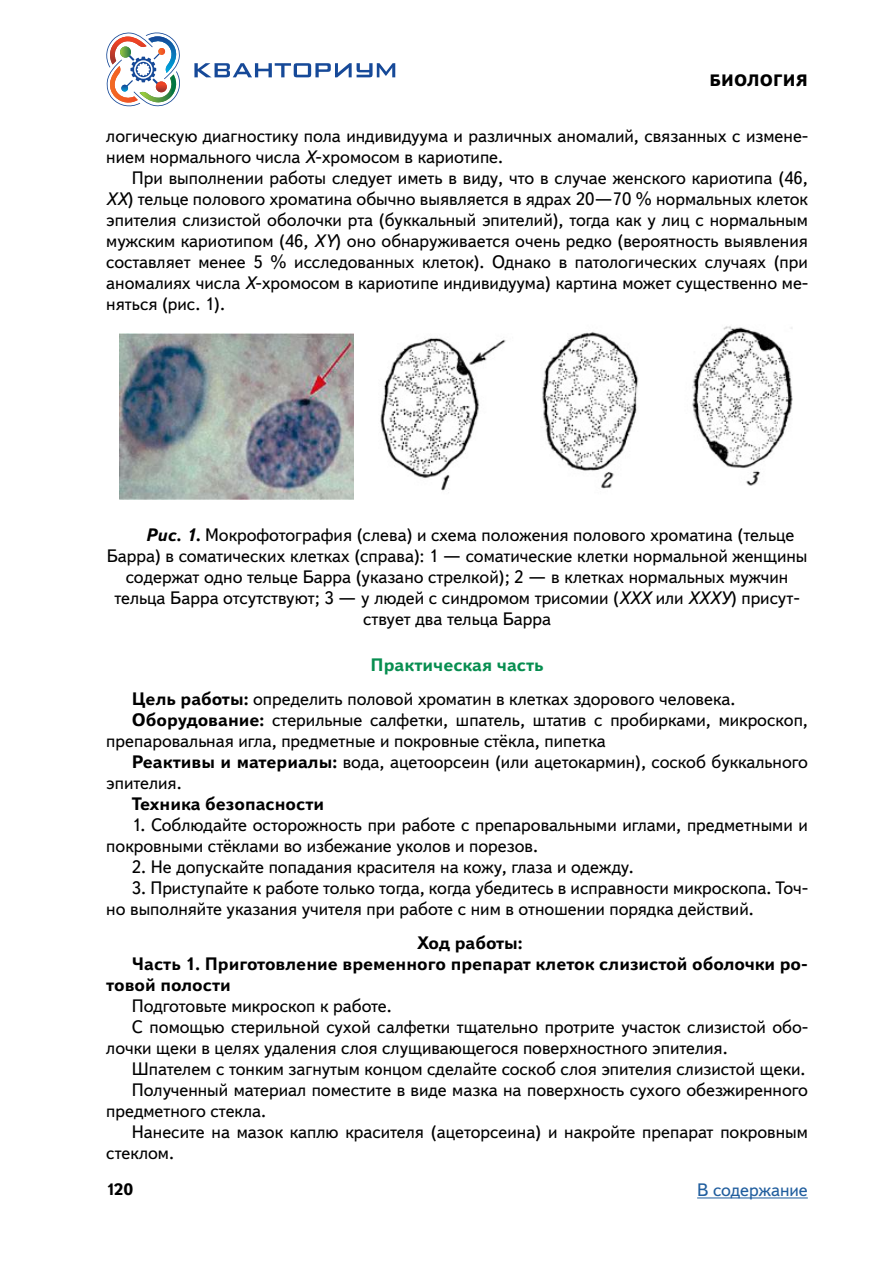
<style>
.page{position:relative;width:893px;height:1263px;background:#fff}
.page>*{position:absolute;margin:0;border:0;box-sizing:border-box;transform-origin:0 0}
.Основной{font:18px/21px "Textbook New";color:#000}
.Основной-2{font:700 18px/21px "Textbook New";color:#000}
.Заг_4{font:700 18px "Textbook New";color:#078e50}
.t1{font:18px "Textbook New";color:#215e9e}
.t2{font:800 16.5px "Textbook New";letter-spacing:.01em;color:#000}
.t3{font:700 16.5px "Textbook New";color:#000}
.s1{font-style:italic}
.s2{font-weight:700;font-style:italic}
.s3{font-weight:700}
</style>
<div class="page">
<hr style="left:697px;top:1197px;width:111px;height:1px;background:#215e9e">
<svg style="left:106px;top:32px;width:74px;height:74px"></svg>
<svg style="left:194px;top:63px;width:201px;height:14px"></svg>
<img style="left:380px;top:326px;width:413px;height:165px">
<img style="left:119px;top:333px;width:234px;height:167px">
<p class="t2" style="left:710px;top:70px;width:100px">БИОЛОГИЯ</p>
<p class="Основной" style="left:106px;top:125px;width:703px">логическую диагностику пола индивидуума и различных аномалий, связанных с измене&shy;нием нормального числа <span class="s1">Х</span>-хромосом в кариотипе.</p>
<p class="Основной" style="left:106px;top:167px;width:703px;text-align:justify;text-indent:26px">При выполнении работы следует иметь в виду, что в случае женского кариотипа (46, <span class="s1">XX</span>) тельце полового хроматина обычно выявляется в ядрах 20—70 % нормальных клеток эпителия слизистой оболочки рта (буккальный эпителий), тогда как у лиц с нормальным мужским кариотипом (46, <span class="s1">XY</span>) оно обнаруживается очень редко (вероятность выявления составляет менее 5 % исследованных клеток). Однако в патологических случаях (при аномалиях числа <span class="s1">Х</span>-хромосом в кариотипе индивидуума) картина может существенно ме&shy;няться (рис. 1).</p>
<p class="Основной" style="left:145px;top:524px;width:650px"><span class="s2">Рис. 1.</span> Мокрофотография (слева) и схема положения полового хроматина (тельце</p>
<p class="Основной" style="left:107px;top:545px;width:702px">Барра) в соматических клетках (справа): 1 — соматические клетки нормальной женщины</p>
<p class="Основной" style="left:126px;top:566px;width:664px">содержат одно тельце Барра (указано стрелкой); 2 — в клетках нормальных мужчин</p>
<p class="Основной" style="left:115px;top:587px;width:686px">тельца Барра отсутствуют; 3 — у людей с синдромом трисомии (<span class="s1">ХХХ</span> или <span class="s1">ХХХУ</span>) присут-</p>
<p class="Основной" style="left:363px;top:608px;width:189px">ствует два тельца Барра</p>
<p class="Заг_4" style="left:371px;top:654px;width:174px">Практическая часть</p>
<p class="Основной" style="left:132px;top:688px;width:605px"><span class="s3">Цель работы:</span> определить половой хроматин в клетках здорового человека.</p>
<p class="Основной" style="left:106px;top:709px;width:703px;text-indent:26px"><span class="s3">Оборудование:</span> стерильные салфетки, шпатель, штатив с пробирками, микроскоп, препаровальная игла, предметные и покровные стёкла, пипетка</p>
<p class="Основной" style="left:106px;top:751px;width:703px;text-indent:26px"><span class="s3">Реактивы и материалы:</span> вода, ацетоорсеин (или ацетокармин), соскоб буккального эпителия.</p>
<p class="Основной-2" style="left:132px;top:793px;width:194px">Техника безопасности</p>
<p class="Основной" style="left:106px;top:814px;width:703px;text-indent:26px">1. Соблюдайте осторожность при работе с препаровальными иглами, предметными и покровными стёклами во избежание уколов и порезов.</p>
<p class="Основной" style="left:132px;top:856px;width:504px">2. Не допускайте попадания красителя на кожу, глаза и одежду.</p>
<p class="Основной" style="left:106px;top:877px;width:703px;text-indent:26px">3. Приступайте к работе только тогда, когда убедитесь в исправности микроскопа. Точ&shy;но выполняйте указания учителя при работе с ним в отношении порядка действий.</p>
<p class="Основной-2" style="left:417px;top:932px;width:107px">Ход работы:</p>
<p class="Основной-2" style="left:106px;top:953px;width:703px;text-indent:26px">Часть 1. Приготовление временного препарат клеток слизистой оболочки ро&shy;товой полости</p>
<p class="Основной" style="left:132px;top:996px;width:261px">Подготовьте микроскоп к работе.</p>
<p class="Основной" style="left:106px;top:1017px;width:703px;text-indent:26px">С помощью стерильной сухой салфетки тщательно протрите участок слизистой обо&shy;лочки щеки в целях удаления слоя слущивающегося поверхностного эпителия.</p>
<p class="Основной" style="left:132px;top:1059px;width:675px">Шпателем с тонким загнутым концом сделайте соскоб слоя эпителия слизистой щеки.</p>
<p class="Основной" style="left:106px;top:1080px;width:703px;text-indent:26px">Полученный материал поместите в виде мазка на поверхность сухого обезжиренного предметного стекла.</p>
<p class="Основной" style="left:106px;top:1122px;width:703px;text-indent:26px">Нанесите на мазок каплю красителя (ацеторсеина) и накройте препарат покровным стеклом.</p>
<p class="t3" style="left:106px;top:1179px;width:29px">120</p>
<p class="t1" style="left:697px;top:1179px;width:112px">В содержание</p>
</div>
